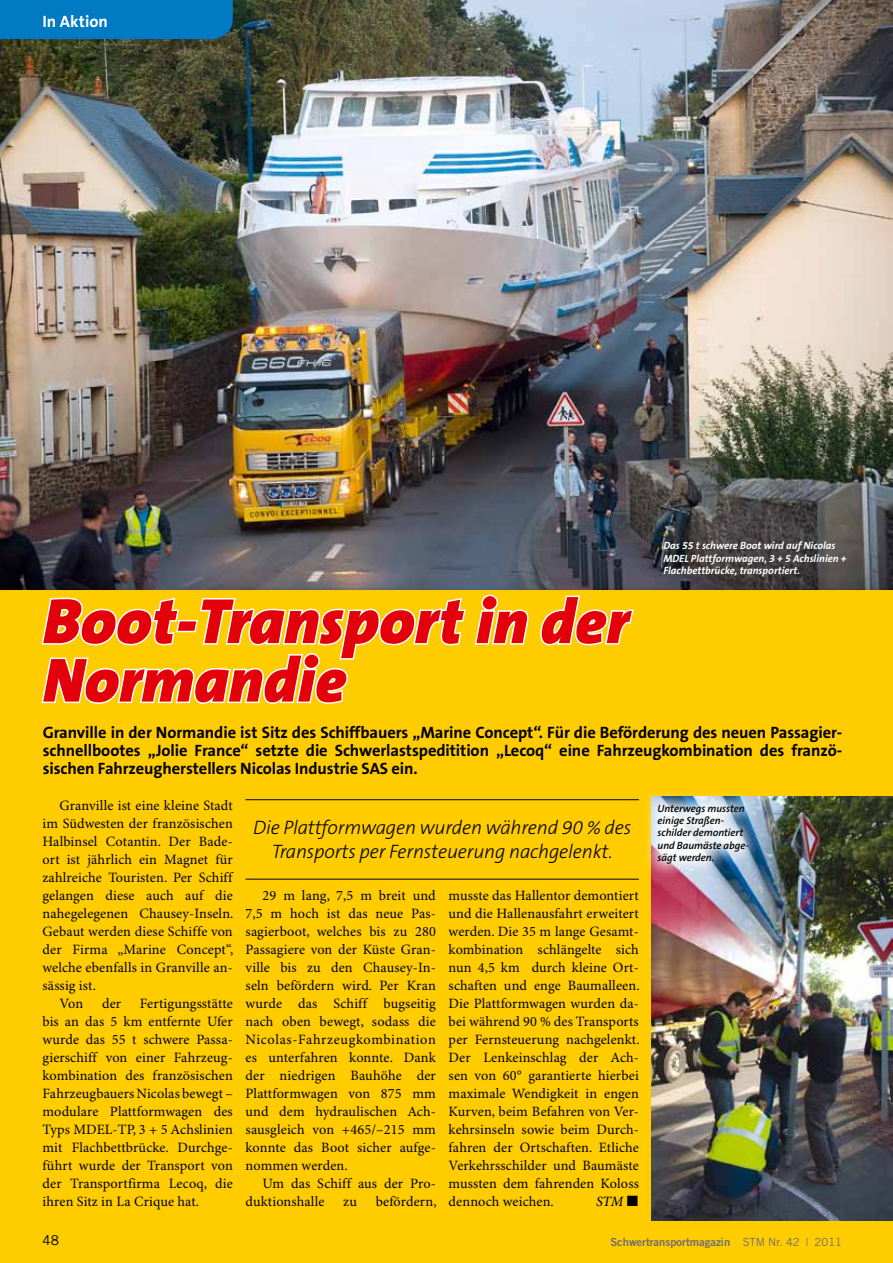
<style>
.page{position:relative;width:893px;height:1263px;background:#fc0}
.page>*{position:absolute;margin:0;border:0;box-sizing:border-box;transform-origin:0 0}
.t1{font:italic 900 64.5px "The Sans B9";color:#e3000b}
.t2{font:italic 900 63px "The Sans B9";color:#e3000b}
.t3{font:italic 300 19.5px/23.4px "The Sans B3";letter-spacing:-.01em;color:#000;text-align:center}
.t4{font:700 16.5px/18px "The Sans B7";letter-spacing:-.005em;color:#000;text-align:justify}
.t5{font:700 16.5px "The Sans B7";color:#fff}
.t6{font:14.25px/18px "Minion Pro";letter-spacing:.01em;color:#000;text-align:justify}
.t7{font:italic 500 14.25px "Minion Pro";color:#000}
.t8{font:13.5px "Trade Gothic";color:#000}
.t9{font:11.25px "Trade Gothic Bold Two";color:#6e6e6e}
.t10{font:italic 700 10.5px/12.3px "The Sans B7";color:#fff}
.t11{font:italic 600 10.5px/12.3px "The Sans B6";letter-spacing:-.005em;color:#000}
.s1{font-size:63px}
.s2{font-family:"Trade Gothic"}
</style>
<div class="page">
<img style="left:0;top:0;width:893px;height:589px">
<div style="left:0;top:0;width:233px;height:39px;background:#007ac2"></div>
<svg style="left:474px;top:594px;width:55px;height:51px"></svg>
<svg style="left:540px;top:595px;width:94px;height:51px"></svg>
<svg style="left:41px;top:597px;width:425px;height:107px"></svg>
<hr style="left:246px;top:799px;width:393px;height:1px;background:#000">
<hr style="left:246px;top:879px;width:393px;height:1px;background:#000">
<img style="left:652px;top:796px;width:241px;height:424px">
<img style="left:646px;top:792px;width:115px;height:85px">
<p class="t5" style="left:43px;top:13px;width:67px">In Aktion</p>
<p class="t10" style="left:663px;top:540px;width:185px">Das 55 t schwere Boot wird auf Nicolas<br>MDEL Plattformwagen, 3 + 5 Achslinien +<br>Flachbettbrücke, transportiert.</p>
<h1 class="t1" style="left:43px;top:587px;width:587px">Boot-Transport <span class="s1">in der</span></h1>
<h2 class="t2" style="left:43px;top:646px;width:305px">Normandie</h2>
<p class="t4" style="left:43px;top:724px;width:801px">Granville in der Normandie ist Sitz des Schiffbauers „Marine Concept“. Für die Beförderung des neuen Passagier&shy;schnellbootes „Jolie France“ setzte die Schwerlastspeditition „Lecoq“ eine Fahrzeugkombination des franzö&shy;sischen Fahrzeugherstellers Nicolas Industrie SAS ein.</p>
<p class="t6" style="left:60px;top:797px;width:175px">Granville ist eine kleine Stadt</p>
<p class="t6" style="left:43px;top:815px;width:192px">im Südwesten der französischen</p>
<p class="t6" style="left:43px;top:833px;width:192px">Halbinsel Cotantin. Der Bade-</p>
<p class="t6" style="left:43px;top:851px;width:192px">ort ist jährlich ein Magnet für</p>
<p class="t6" style="left:43px;top:869px;width:191px">zahlreiche Touristen. Per Schiff</p>
<p class="t6" style="left:43px;top:887px;width:192px">gelangen diese auch auf die</p>
<p class="t6" style="left:43px;top:905px;width:193px">nahegelegenen Chausey-Inseln.</p>
<p class="t6" style="left:43px;top:923px;width:192px">Gebaut werden diese Schiffe von</p>
<p class="t6" style="left:43px;top:941px;width:193px">der Firma „Marine Concept“,</p>
<p class="t6" style="left:43px;top:959px;width:192px">welche ebenfalls in Granville an-</p>
<p class="t6" style="left:43px;top:977px;width:55px">sässig ist.</p>
<p class="t6" style="left:60px;top:995px;width:25px">Von</p>
<p class="t6" style="left:102px;top:995px;width:21px">der</p>
<p class="t11" style="left:657px;top:802px;width:93px">Unterwegs mussten einige Straßen&shy;schilder demontiert und Baumäste abge&shy;sägt werden.</p>
<h3 class="t3" style="left:253px;top:817px;width:380px">Die Plattformwagen wurden während 90 % des<br>Transports per Fernsteuerung nachgelenkt.</h3>
<p class="t6" style="left:449px;top:887px;width:193px">musste das Hallentor demontiert und die Hallenausfahrt erweitert werden. Die 35 m lange Gesamt&shy;kombination schlängelte sich nun 4,5 km durch kleine Ort&shy;schaften und enge Baumalleen.<br>Die Plattformwagen wurden da&shy;bei während 90 % des Transports per Fernsteuerung nachgelenkt.<br>Der Lenkeinschlag der Ach&shy;sen von 60° garantierte hierbei maximale Wendigkeit in engen Kurven, beim Befahren von Ver&shy;kehrsinseln sowie beim Durch&shy;fahren der Ortschaften. Etliche Verkehrsschilder und Baumäste mussten dem fahrenden Koloss dennoch weichen.</p>
<p class="t6" style="left:246px;top:887px;width:192px;text-indent:17px">29 m lang, 7,5 m breit und 7,5 m hoch ist das neue Pas&shy;sagierboot, welches bis zu 280<br>Passagiere von der Küste Gran&shy;ville bis zu den Chausey-In&shy;seln befördern wird. Per Kran wurde das Schiff bugseitig nach oben bewegt, sodass die Nicolas-Fahrzeugkombination es unterfahren konnte. Dank der niedrigen Bauhöhe der Plattformwagen von 875 mm und dem hydraulischen Ach&shy;sausgleich von +465/–215 mm konnte das Boot sicher aufge&shy;nommen werden.</p>
<p class="t6" style="left:246px;top:1175px;width:192px;text-indent:17px">Um das Schiff aus der Pro&shy;duktionshalle</p>
<p class="t6" style="left:43px;top:995px;width:192px;text-indent:97px">Fertigungsstätte bis an das 5 km entfernte Ufer wurde das 55 t schwere Passa&shy;gierschiff von einer Fahrzeug&shy;kombination des französischen Fahrzeugbauers Nicolas bewegt – modulare Plattformwagen des Typs MDEL-TP, 3 + 5 Achslinien mit Flachbettbrücke. Durchge&shy;führt wurde der Transport von der Transportfirma Lecoq, die ihren Sitz in La Crique hat.</p>
<p class="t6" style="left:343px;top:1193px;width:15px">zu</p>
<p class="t6" style="left:376px;top:1193px;width:62px">befördern,</p>
<p class="t7" style="left:596px;top:1192px;width:29px">STM</p>
<p class="t8" style="left:43px;top:1232px;width:18px">48</p>
<p class="t9" style="left:610px;top:1235px;width:233px">Schwertransportmagazin <span class="s2">STM Nr. 42 | 2011</span></p>
</div>
